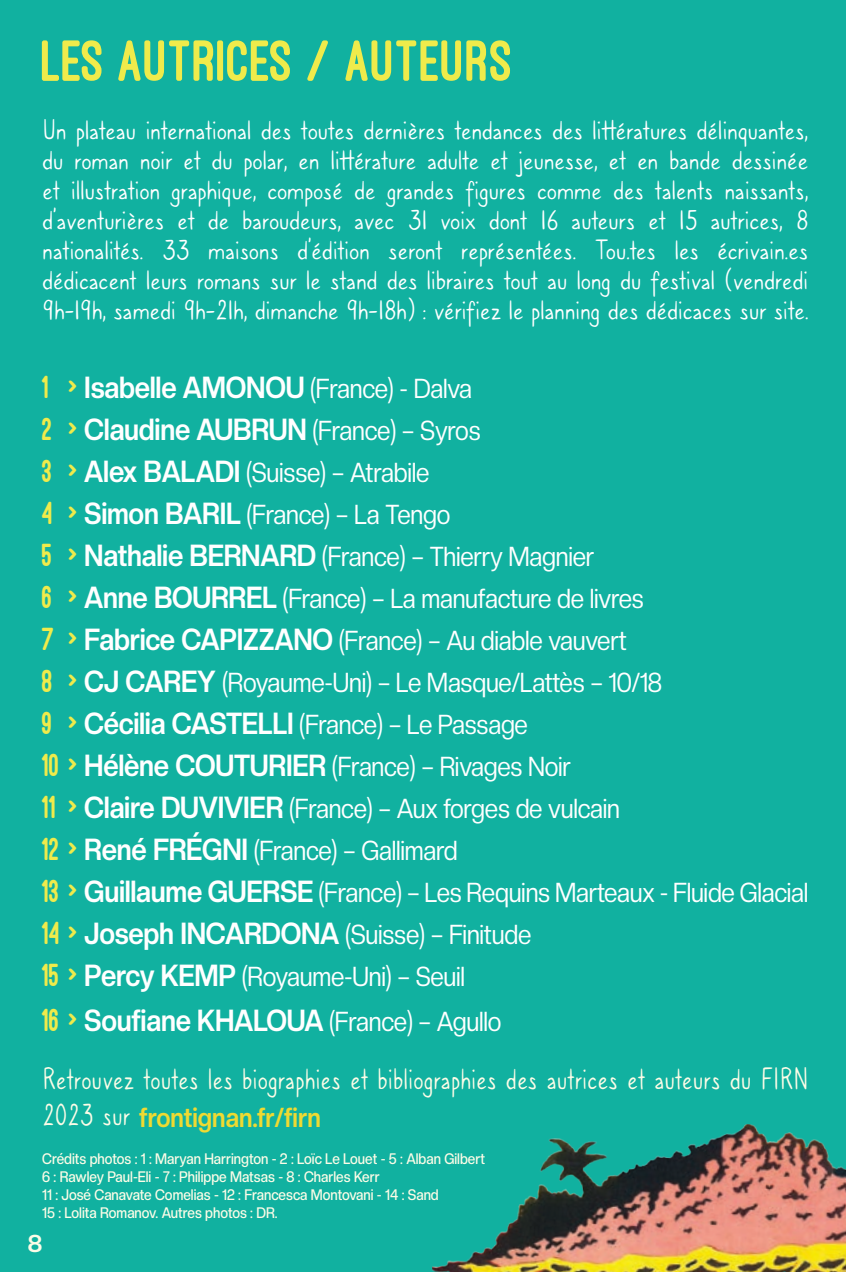
<style>
.page{position:relative;width:846px;height:1272px;background:#fff}
.page>*{position:absolute;margin:0;border:0;box-sizing:border-box;transform-origin:0 0}
.t1{font:800 60px "Ostrich Sans";color:#efeb4b}
.t2{font:33px "Caroni";color:#fcfce7;scale:.9 1}
.t3{font:30px/30px "Caroni";letter-spacing:-.015em;color:#fff;text-align:justify}
.t4{font:700 30px/42px "Creato Display";letter-spacing:-.01em;color:#fff;scale:.9 1}
.t5{font:27px/42px "Creato Display";letter-spacing:-.01em;color:#fff;scale:.9 1}
.t6{font:700 27px "Creato Display";color:#efda32;scale:.9 1}
.t7{font:700 24px "Creato Display";color:#fcfce7}
.t8{font:500 15px/18px "Creato Display";color:#fcfce7;scale:.9 1}
.s1{font-family:"Ostrich Sans";font-weight:800;font-size:33px;color:#efeb4b}
.s2{font-weight:400;font-size:27px}
.s3{font-weight:700;font-size:30px}
.s4{font-family:"Caroni";font-weight:400;font-size:33px;color:#fcfce7}
</style>
<div class="page">
<div style="left:0;top:0;width:845px;height:1272px;background:#11b1a0"></div>
<img style="left:432px;top:1124px;width:413px;height:148px">
<h1 class="t1" style="left:42px;top:29px;width:473px">LES AUTRICES / AUTEURS</h1>
<p class="t3" style="left:42px;top:115px;width:767px">Un plateau international des toutes dernières tendances des littératures délinquantes, du roman noir et du polar, en littérature adulte et jeunesse, et en bande dessinée et illustration graphique, composé de grandes figures comme des talents naissants, d’aventurières et de baroudeurs, avec 31 voix dont 16 auteurs et 15 autrices, 8 nationalités. 33 maisons d’édition seront représentées. Tou.tes les écrivain.es dédicacent leurs romans sur le stand des libraires tout au long du festival (vendredi 9h-19h, samedi 9h-21h, dimanche 9h-18h) : vérifiez le planning des dédicaces sur site.</p>
<p class="t4" style="left:42px;top:366px;width:488px"><span class="s1">1 &gt;</span> Isabelle AMONOU <span class="s2">(France) - Dalva<br></span><span class="s1">2 &gt;</span> Claudine AUBRUN <span class="s2">(France) – Syros</span></p>
<p class="t5" style="left:42px;top:451px;width:852px"><span class="s1">3 &gt;</span> <span class="s3">Alex BALADI</span> (Suisse) – Atrabile<br><span class="s1">4 &gt;</span> <span class="s3">Simon BARIL</span> (France) – La Tengo<br><span class="s1">5 &gt;</span> <span class="s3">Nathalie BERNARD</span> (France) – Thierry Magnier<br><span class="s1">6 &gt;</span> <span class="s3">Anne BOURREL</span> (France) – La manufacture de livres<br><span class="s1">7 &gt;</span> <span class="s3">Fabrice CAPIZZANO</span> (France) – Au diable vauvert<br><span class="s1">8 &gt;</span> <span class="s3">CJ CAREY</span> (Royaume-Uni) – Le Masque/Lattès – 10/18<br><span class="s1">9 &gt;</span> <span class="s3">Cécilia CASTELLI</span> (France) – Le Passage<br><span class="s1">10 &gt;</span> <span class="s3">Hélène COUTURIER</span> (France) – Rivages Noir<br><span class="s1">11 &gt;</span> <span class="s3">Claire DUVIVIER</span> (France) – Aux forges de vulcain<br><span class="s1">12 &gt;</span> <span class="s3">René FRÉGNI</span> (France) – Gallimard<br><span class="s1">13 &gt;</span> <span class="s3">Guillaume GUERSE</span> (France) – Les Requins Marteaux - Fluide Glacial <span class="s1">14 &gt;</span> <span class="s3">Joseph INCARDONA</span> (Suisse) – Finitude<br><span class="s1">15 &gt;</span> <span class="s3">Percy KEMP</span> (Royaume-Uni) – Seuil</p>
<p class="t4" style="left:42px;top:999px;width:511px"><span class="s1">16 &gt;</span> Soufiane KHALOUA <span class="s2">(France) – Agullo</span></p>
<p class="t2" style="left:42px;top:1061px;width:852px">Retrouvez toutes les biographies et bibliographies des autrices et auteurs du FIRN</p>
<p class="t6" style="left:42px;top:1101px;width:311px"><span class="s4">2023 sur</span> frontignan.fr/firn</p>
<p class="t8" style="left:42px;top:1149px;width:493px">Crédits photos : 1 : Maryan Harrington - 2 : Loïc Le Louet - 5 : Alban Gilbert 6 : Rawley Paul-Eli - 7 : Philippe Matsas - 8 : Charles Kerr<br>11 : José Canavate Comelias - 12 : Francesca Montovani - 14 : Sand<br>15 : Lolita Romanov. Autres photos : DR.</p>
<p class="t7" style="left:28px;top:1229px;width:16px">8</p>
</div>
